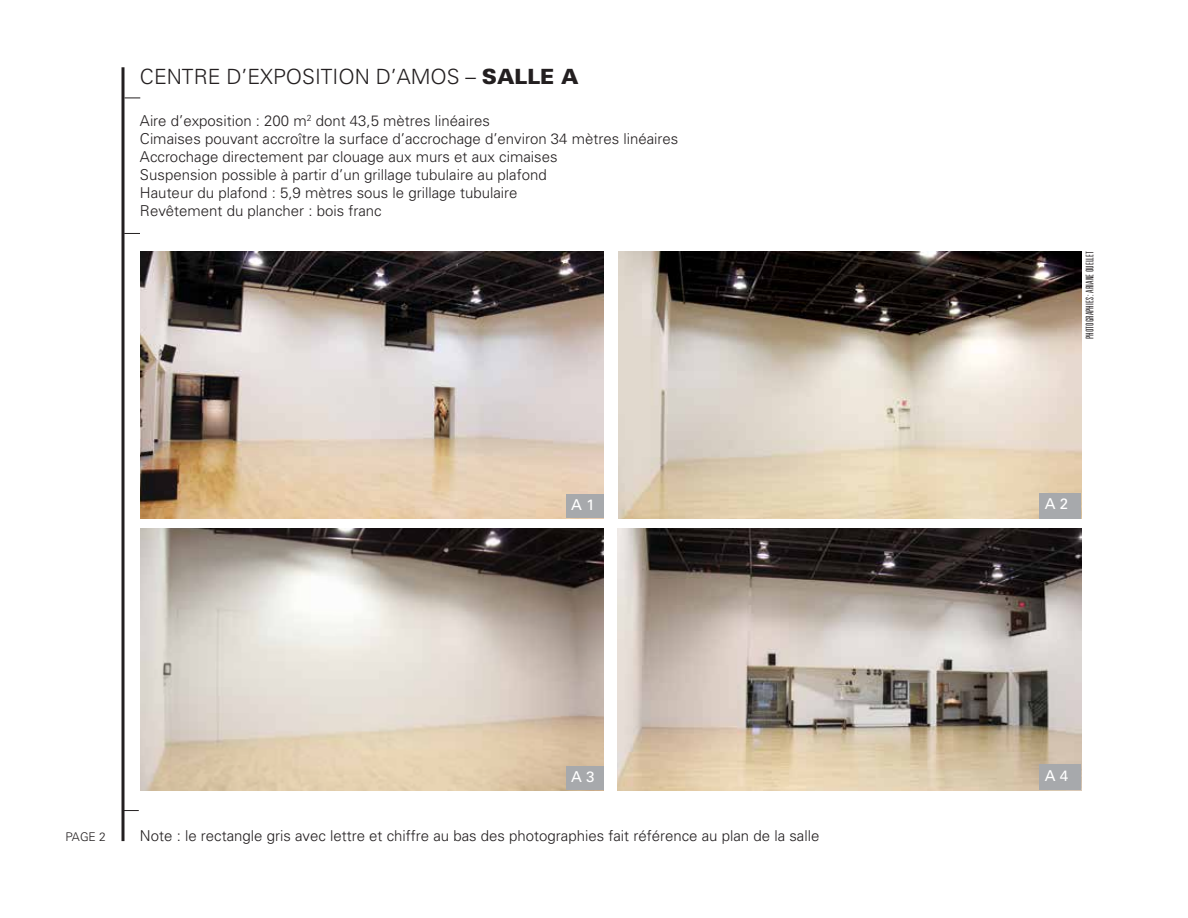
<style>
.page{position:relative;width:1188px;height:918px;background:#fff}
.page>*{position:absolute;margin:0;border:0;box-sizing:border-box;transform-origin:0 0}
.t1{font:300 21px "Univers";color:#231f20}
.t2{font:300 15px/18px "Univers";color:#231f20}
.t3{font:15px "Univers";color:#fff}
.t4{font:300 12px "Univers";color:#231f20}
.t5{font:300 ultra-condensed 10.5px "Univers";letter-spacing:.01em;color:#231f20}
.s1{font-weight:900}
</style>
<div class="page">
<img style="left:140px;top:251px;width:463px;height:267px">
<img style="left:618px;top:252px;width:463px;height:266px">
<img style="left:140px;top:529px;width:463px;height:261px">
<img style="left:618px;top:529px;width:463px;height:261px">
<div style="left:566px;top:494px;width:37px;height:24px;background:#a7a9ac"></div>
<div style="left:566px;top:766px;width:37px;height:24px;background:#a7a9ac"></div>
<div style="left:1040px;top:765px;width:41px;height:25px;background:#a7a9ac"></div>
<hr style="left:122px;top:67px;width:2px;height:774px;background:#231f20">
<svg style="left:124px;top:98px;width:16px;height:1px"></svg>
<svg style="left:124px;top:233px;width:16px;height:1px"></svg>
<svg style="left:124px;top:810px;width:15px;height:1px"></svg>
<div style="left:1040px;top:493px;width:41px;height:25px;background:#a7a9ac"></div>
<h1 class="t1" style="left:140px;top:64px;width:440px">Centre d’exposition d’Amos – <span class="s1">SALLE A</span></h1>
<p class="t2" style="left:140px;top:112px;width:540px">Aire d’exposition : 200 m<sup>2</sup> dont 43,5 mètres linéaires<br>Cimaises pouvant accroître la surface d’accrochage d’environ 34 mètres linéaires Accrochage directement par clouage aux murs et aux cimaises<br>Suspension possible à partir d’un grillage tubulaire au plafond<br>Hauteur du plafond : 5,9 mètres sous le grillage tubulaire<br>Revêtement du plancher : bois franc</p>
<p class="t3" style="left:571px;top:496px;width:25px">A 1</p>
<p class="t5" style="left:1084px;top:339px;width:89px;rotate:-90deg">Photographies : Ariane Ouellet</p>
<p class="t3" style="left:1045px;top:495px;width:25px">A 2</p>
<p class="t3" style="left:571px;top:768px;width:25px">A 3</p>
<p class="t3" style="left:1045px;top:766px;width:25px">A 4</p>
<p class="t4" style="left:66px;top:829px;width:42px">Page 2</p>
<p class="t2" style="left:140px;top:827px;width:681px">Note : le rectangle gris avec lettre et chiffre au bas des photographies fait référence au plan de la salle</p>
</div>
